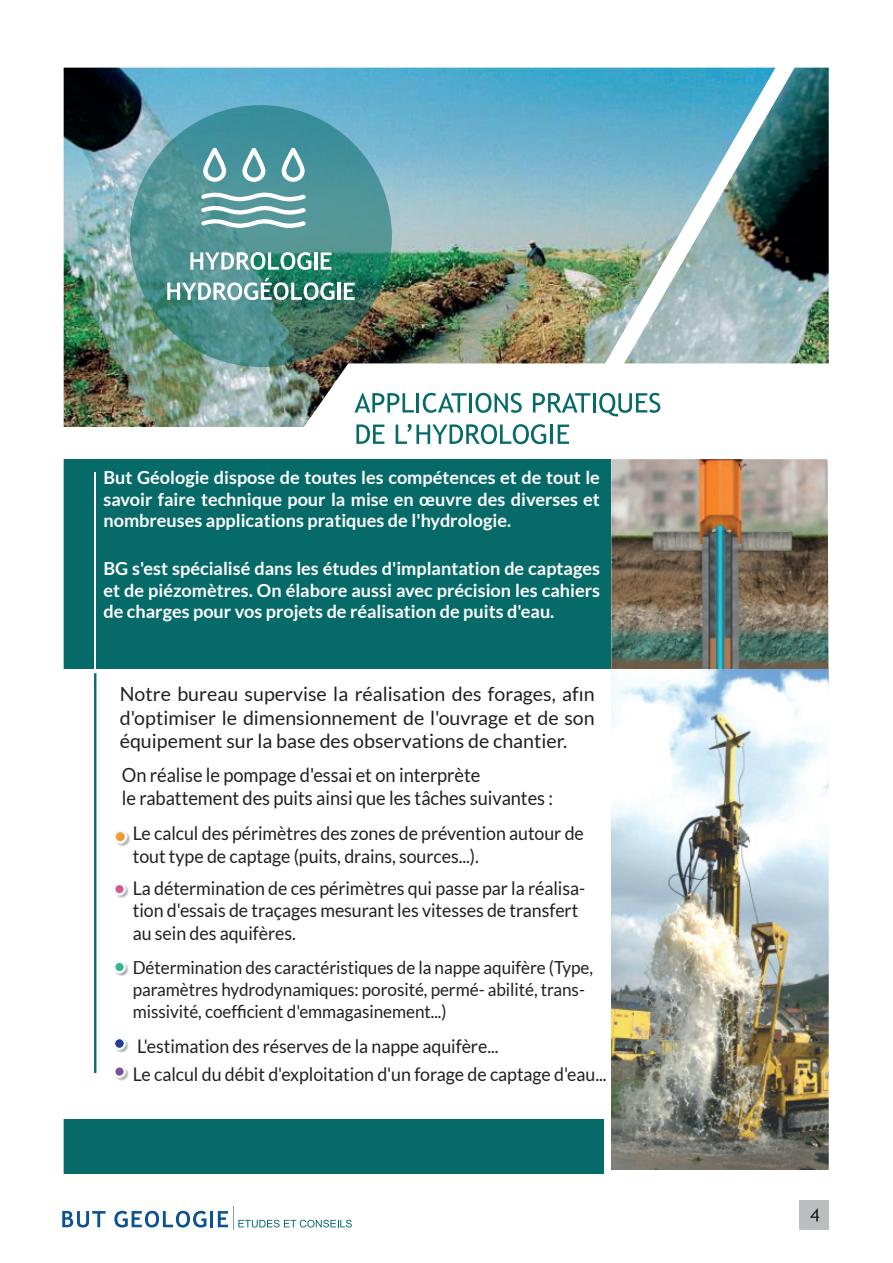
<style>
.page{position:relative;width:893px;height:1263px;background:#fff}
.page>*{position:absolute;margin:0;border:0;box-sizing:border-box;transform-origin:0 0}
.t1{font:19.5px/23.4px "Lato";letter-spacing:-.005em;color:#231f20;text-align:justify}
.t2{font:19.5px/23.4px "Lato";letter-spacing:-.005em;color:#231f20;scale:.94 1}
.t3{font:18.75px/22.5px "Lato";letter-spacing:-.005em;color:#231f20;scale:.95 1}
.t4{font:700 18px/21.6px "Lato";color:#fff;text-align:justify}
.t5{font:18px/21.6px "Lato";letter-spacing:-.005em;color:#231f20;scale:.95 1}
</style>
<div class="page">
<img style="left:62px;top:67px;width:767px;height:1163px">
<svg style="left:62px;top:1211px;width:44px;height:16px"></svg>
<svg style="left:114px;top:1211px;width:92px;height:16px"></svg>
<hr style="left:210px;top:1211px;width:3px;height:16px;background:#0b5292">
<svg style="left:218px;top:1206px;width:134px;height:23px"></svg>
<div style="left:799px;top:1200px;width:30px;height:29px;background:#babebe"></div>
<svg style="left:810px;top:1208px;width:9px;height:13px"></svg>
<p class="t4" style="left:103px;top:466px;width:498px">But Géologie dispose de toutes les compétences et de tout le savoir faire technique pour la mise en œuvre des diverses et nombreuses applications pratiques de l'hydrologie.</p>
<p class="t4" style="left:103px;top:558px;width:498px">BG s'est spécialisé dans les études d'implantation de captages et de piézomètres. On élabore aussi avec précision les cahiers de charges pour vos projets de réalisation de puits d'eau.</p>
<p class="t1" style="left:120px;top:682px;width:477px">Notre bureau supervise la réalisation des forages, afın d'optimiser le dimensionnement de l'ouvrage et de son équipement sur la base des observations de chantier.</p>
<p class="t2" style="left:122px;top:763px;width:460px">On réalise le pompage d'essai et on interprète<br>le rabattement des puits ainsi que les tâches suivantes :</p>
<p class="t3" style="left:133px;top:822px;width:476px">Le calcul des périmètres des zones de prévention autour de tout type de captage (puits, drains, sources...).</p>
<p class="t3" style="left:133px;top:876px;width:478px">La détermination de ces périmètres qui passe par la réalisa&shy;tion d'essais de traçages mesurant les vitesses de transfert au sein des aquifères.</p>
<p class="t5" style="left:133px;top:957px;width:486px">Détermination des caractéristiques de la nappe aquifère (Type, paramètres hydrodynamiques: porosité, permé- abilité, trans&shy;missivité, coefficient d'emmagasinement...)</p>
<p class="t3" style="left:137px;top:1035px;width:382px">L'estimation des réserves de la nappe aquifère...</p>
<p class="t3" style="left:133px;top:1063px;width:500px">Le calcul du débit d'exploitation d'un forage de captage d'eau...</p>
</div>
